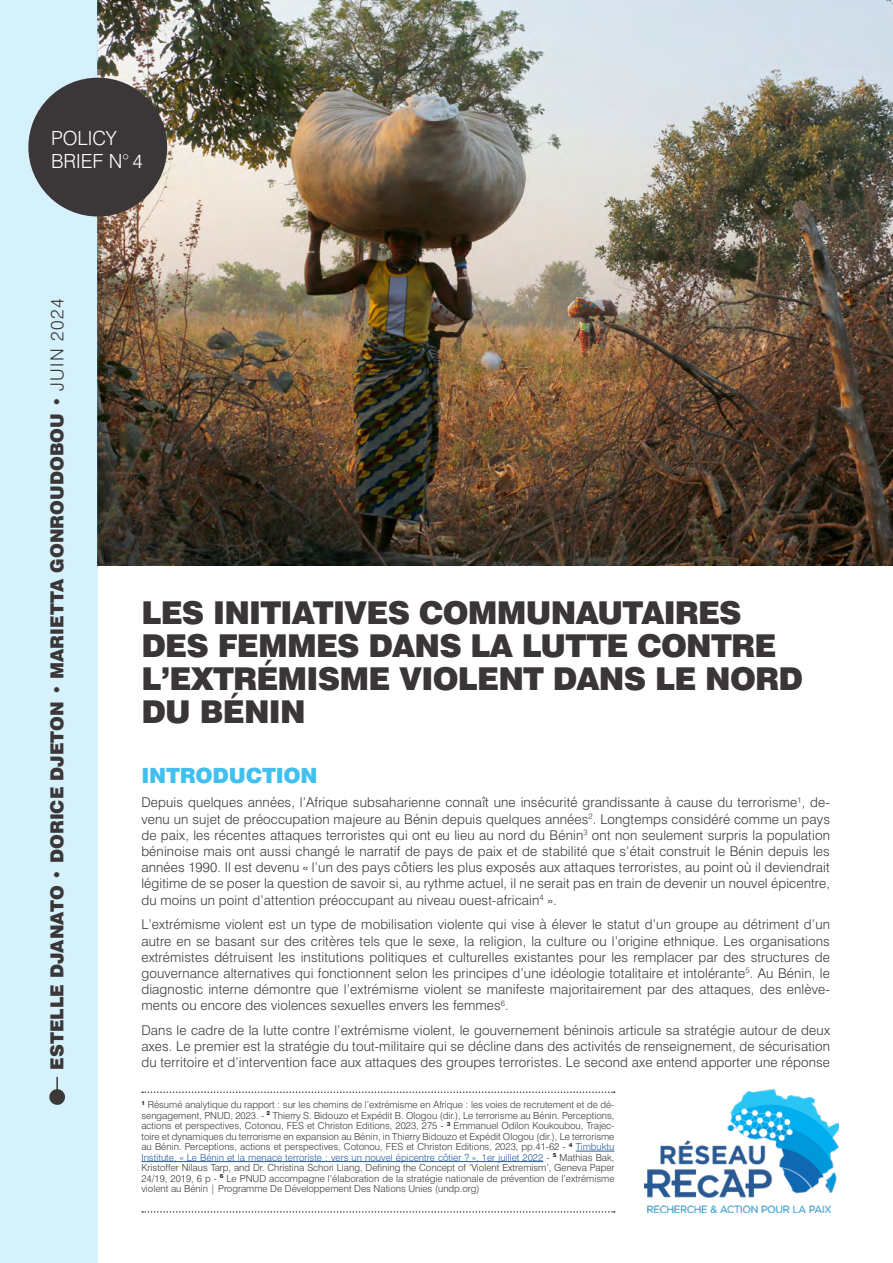
<style>
.page{position:relative;width:893px;height:1263px;background:#fff}
.page>*{position:absolute;margin:0;border:0;box-sizing:border-box;transform-origin:0 0}
.t1{font:900 31.5px/33px "Swiss 721 BT";letter-spacing:-.025em;color:#3a3637}
.t2{font:900 21px "Swiss 721 BT";letter-spacing:-.01em;color:#41c0f0}
.t3{font:300 19.5px/23.4px "Swiss 721 BT";color:#fff}
.t4{font:900 18px "Swiss 721 BT";color:#3b3738}
.t5{font:300 13.5px/16.2px "Swiss 721 BT";letter-spacing:.01em;color:#3b3738;text-align:justify}
.t6{font:300 9.75px/10.5px "Swiss 721 BT";color:#3b3738;text-align:justify}
.s1{font-weight:300}
.s2{color:#275b9b}
</style>
<div class="page">
<img style="left:97px;top:0;width:796px;height:566px">
<div style="left:0;top:0;width:97px;height:1263px;background:#d5f1fb"></div>
<div style="left:28px;top:78px;width:139px;height:138px;background:#3b3738;border-radius:50%"></div>
<hr style="left:56px;top:1077px;width:2px;height:20px;background:#3c3839">
<svg style="left:49px;top:1088px;width:16px;height:17px"></svg>
<svg style="left:142px;top:1211px;width:473px;height:1px"></svg>
<svg style="left:142px;top:1091px;width:473px;height:2px"></svg>
<hr style="left:576px;top:1151px;width:38px;height:1px;background:#275b9b">
<hr style="left:141px;top:1161px;width:402px;height:1px;background:#275b9b">
<img style="left:645px;top:1089px;width:193px;height:123px">
<h3 class="t3" style="left:51px;top:126px;width:93px">POLICY<br>BRIEF N° 4</h3>
<h3 class="t4" style="left:46px;top:1070px;width:772px;rotate:-90deg">ESTELLE DJANATO • DORICE DJETON • MARIETTA GONROUDOBOU • <span class="s1">JUIN 2024</span></h3>
<h1 class="t1" style="left:141px;top:596px;width:663px">LES INITIATIVES COMMUNAUTAIRES<br>DES FEMMES DANS LA LUTTE CONTRE<br>L’EXTRÉMISME VIOLENT DANS LE NORD<br>DU BÉNIN</h1>
<h2 class="t2" style="left:141px;top:762px;width:178px">INTRODUCTION</h2>
<p class="t5" style="left:141px;top:794px;width:690px">Depuis quelques années, l’Afrique subsaharienne connaît une insécurité grandissante à cause du terrorisme<sup>1</sup>, de&shy;venu un sujet de préoccupation majeure au Bénin depuis quelques années<sup>2</sup>. Longtemps considéré comme un pays de paix, les récentes attaques terroristes qui ont eu lieu au nord du Bénin<sup>3</sup> ont non seulement surpris la population béninoise mais ont aussi changé le narratif de pays de paix et de stabilité que s’était construit le Bénin depuis les années 1990. Il est devenu « l’un des pays côtiers les plus exposés aux attaques terroristes, au point où il deviendrait légitime de se poser la question de savoir si, au rythme actuel, il ne serait pas en train de devenir un nouvel épicentre, du moins un point d’attention préoccupant au niveau ouest-africain<sup>4</sup> ».</p>
<p class="t5" style="left:141px;top:916px;width:690px">L’extrémisme violent est un type de mobilisation violente qui vise à élever le statut d’un groupe au détriment d’un autre en se basant sur des critères tels que le sexe, la religion, la culture ou l’origine ethnique. Les organisations extrémistes détruisent les institutions politiques et culturelles existantes pour les remplacer par des structures de gouvernance alternatives qui fonctionnent selon les principes d’une idéologie totalitaire et intolérante<sup>5</sup>. Au Bénin, le diagnostic interne démontre que l’extrémisme violent se manifeste majoritairement par des attaques, des enlève&shy;ments ou encore des violences sexuelles envers les femmes<sup>6</sup>.</p>
<p class="t5" style="left:141px;top:1022px;width:690px">Dans le cadre de la lutte contre l’extrémisme violent, le gouvernement béninois articule sa stratégie autour de deux axes. Le premier est la stratégie du tout-militaire qui se décline dans des activités de renseignement, de sécurisation du territoire et d’intervention face aux attaques des groupes terroristes. Le second axe entend apporter une réponse</p>
<p class="t6" style="left:141px;top:1099px;width:475px"><sup>1</sup> Résumé analytique du rapport : sur les chemins de l’extrémisme en Afrique : les voies de recrutement et de dé&shy;sengagement, PNUD, 2023. - <sup>2</sup> Thierry S. Bidouzo et Expédit B. Ologou (dir.), Le terrorisme au Bénin. Perceptions, actions et perspectives, Cotonou, FES et Christon Editions, 2023, 275 - <sup>3</sup> Emmanuel Odilon Koukoubou, Trajec&shy;toire et dynamiques du terrorisme en expansion au Bénin, in Thierry Bidouzo et Expédit Ologou (dir.), Le terrorisme au Bénin. Perceptions, actions et perspectives, Cotonou, FES et Christon Editions, 2023, pp.41-62 - <sup>4</sup> <span class="s2">Timbuktu Institute, « Le Bénin et la menace terroriste : vers un nouvel épicentre côtier ? », 1er juillet 2022</span> - <sup>5</sup> Mathias Bak, Kristoffer Nilaus Tarp, and Dr. Christina Schori Liang, Defining the Concept of ‘Violent Extremism’, Geneva Paper 24/19, 2019, 6 p - <sup>6</sup> Le PNUD accompagne l’élaboration de la stratégie nationale de prévention de l’extrémisme violent au Bénin | Programme De Développement Des Nations Unies (undp.org)</p>
</div>
